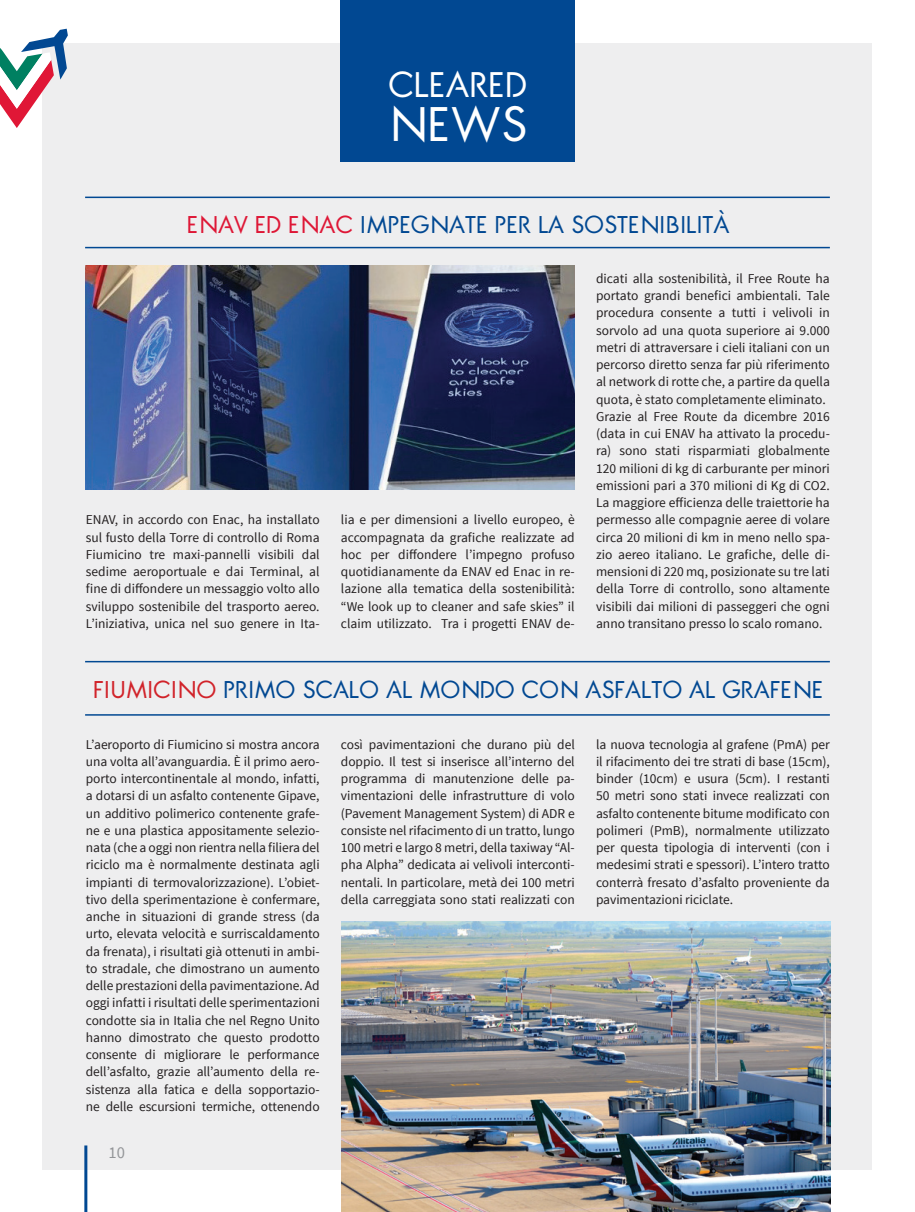
<style>
.page{position:relative;width:915px;height:1212px;background:#fff}
.page>*{position:absolute;margin:0;border:0;box-sizing:border-box;transform-origin:0 0}
.t1{font:45px "Enav";color:#fff}
.t2{font:33px "Enav";color:#fff}
.t3{font:22.5px "Enav";color:#014892}
.t4{font:16.5px "Source Sans Pro";color:#939598}
.t5{font:13.5px/17.2px "Source Sans Pro";letter-spacing:-.005em;color:#231f20;text-align:justify}
.s1{color:#de1736}
.s2{color:#d1232a}
</style>
<div class="page">
<div style="left:43px;top:43px;width:829px;height:1126px;background:#eeeeef"></div>
<svg style="left:0;top:29px;width:68px;height:99px"></svg>
<hr style="left:84px;top:1145px;width:3px;height:67px;background:#014892">
<div style="left:340px;top:0;width:234px;height:162px;background:#014892"></div>
<hr style="left:85px;top:197px;width:744px;height:1px;background:#014892">
<hr style="left:85px;top:661px;width:744px;height:1px;background:#014892">
<hr style="left:85px;top:247px;width:744px;height:1px;background:#014892">
<hr style="left:85px;top:714px;width:744px;height:2px;background:#014892">
<img style="left:85px;top:266px;width:489px;height:224px">
<img style="left:341px;top:921px;width:489px;height:291px">
<p class="t2" style="left:388px;top:63px;width:140px">CLEARED</p>
<p class="t1" style="left:388px;top:93px;width:140px">NEWS</p>
<p class="t3" style="left:187px;top:209px;width:544px"><span class="s1">ENAV ED ENAC</span> IMPEGNATE PER LA SOSTENIBILITÀ</p>
<p class="t5" style="left:86px;top:511px;width:235px">ENAV, in accordo con Enac, ha installato sul fusto della Torre di controllo di Roma Fiumicino tre maxi-pannelli visibili dal sedime aeroportuale e dai Terminal, al fine di diffondere un messaggio volto allo sviluppo sostenibile del trasporto aereo.<br>L’iniziativa, unica nel suo genere in Ita-</p>
<p class="t5" style="left:341px;top:511px;width:235px">lia e per dimensioni a livello europeo, è accompagnata da grafiche realizzate ad hoc per diffondere l’impegno profuso quotidianamente da ENAV ed Enac in re&shy;lazione alla tematica della sostenibilità: “We look up to cleaner and safe skies” il claim utilizzato. Tra i progetti ENAV de-</p>
<p class="t5" style="left:596px;top:270px;width:235px">dicati alla sostenibilità, il Free Route ha portato grandi benefici ambientali. Tale procedura consente a tutti i velivoli in sorvolo ad una quota superiore ai 9.000 metri di attraversare i cieli italiani con un percorso diretto senza far più riferimento al network di rotte che, a partire da quella quota, è stato completamente eliminato.</p>
<p class="t5" style="left:596px;top:408px;width:235px">Grazie al Free Route da dicembre 2016 (data in cui ENAV ha attivato la procedu&shy;ra) sono stati risparmiati globalmente 120 milioni di kg di carburante per minori emissioni pari a 370 milioni di Kg di CO2.<br>La maggiore efficienza delle traiettorie ha permesso alle compagnie aeree di volare circa 20 milioni di km in meno nello spa&shy;zio aereo italiano. Le grafiche, delle di&shy;mensioni di 220 mq, posizionate su tre lati della Torre di controllo, sono altamente visibili dai milioni di passeggeri che ogni anno transitano presso lo scalo romano.</p>
<p class="t3" style="left:93px;top:674px;width:731px"><span class="s2">FIUMICINO</span> PRIMO SCALO AL MONDO CON ASFALTO AL GRAFENE</p>
<p class="t5" style="left:86px;top:736px;width:235px">L’aeroporto di Fiumicino si mostra ancora una volta all’avanguardia. È il primo aero&shy;porto intercontinentale al mondo, infatti, a dotarsi di un asfalto contenente Gipave, un additivo polimerico contenente grafe&shy;ne e una plastica appositamente selezio&shy;nata (che a oggi non rientra nella filiera del riciclo ma è normalmente destinata agli impianti di termovalorizzazione). L’obiet&shy;tivo della sperimentazione è confermare, anche in situazioni di grande stress (da urto, elevata velocità e surriscaldamento da frenata), i risultati già ottenuti in ambi&shy;to stradale, che dimostrano un aumento delle prestazioni della pavimentazione. Ad oggi infatti i risultati delle sperimentazioni condotte sia in Italia che nel Regno Unito hanno dimostrato che questo prodotto consente di migliorare le performance dell’asfalto, grazie all’aumento della re&shy;sistenza alla fatica e della sopportazio&shy;ne delle escursioni termiche, ottenendo</p>
<p class="t5" style="left:341px;top:736px;width:235px">così pavimentazioni che durano più del doppio. Il test si inserisce all’interno del programma di manutenzione delle pa&shy;vimentazioni delle infrastrutture di volo (Pavement Management System) di ADR e consiste nel rifacimento di un tratto, lungo 100 metri e largo 8 metri, della taxiway “Al&shy;pha Alpha” dedicata ai velivoli interconti&shy;nentali. In particolare, metà dei 100 metri della carreggiata sono stati realizzati con</p>
<p class="t5" style="left:596px;top:736px;width:235px">la nuova tecnologia al grafene (PmA) per il rifacimento dei tre strati di base (15cm), binder (10cm) e usura (5cm). I restanti 50 metri sono stati invece realizzati con asfalto contenente bitume modificato con polimeri (PmB), normalmente utilizzato per questa tipologia di interventi (con i medesimi strati e spessori). L’intero tratto conterrà fresato d’asfalto proveniente da pavimentazioni riciclate.</p>
<p class="t4" style="left:109px;top:1142px;width:18px">10</p>
</div>
